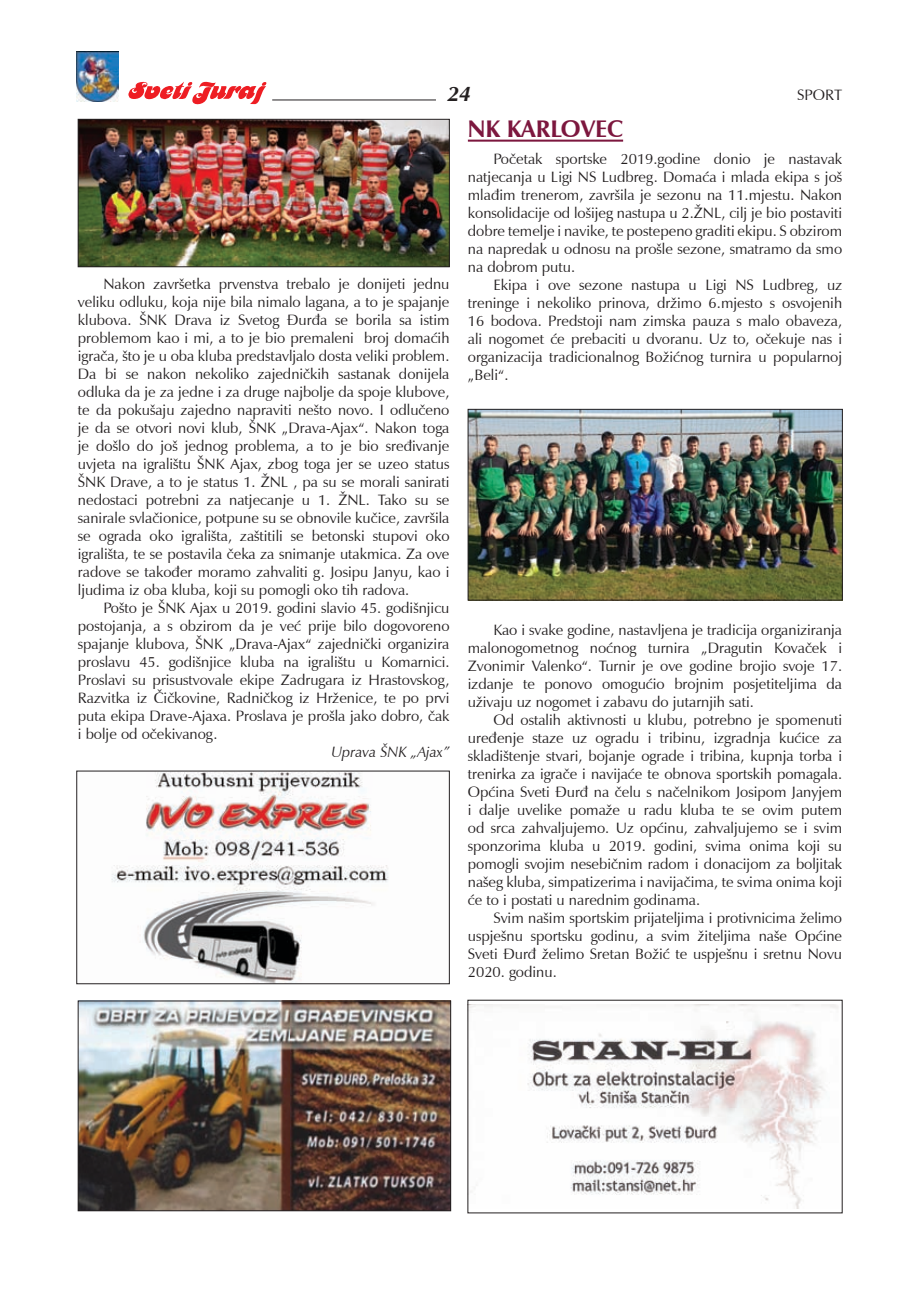
<style>
.page{position:relative;width:906px;height:1289px;background:#fff}
.page>*{position:absolute;margin:0;border:0;box-sizing:border-box;transform-origin:0 0}
.t1{font:700 24px "Zapf Humanist 601 BT";color:#7c173e}
.t2{font:italic 700 21px "Zapf Humanist 601 BT";color:#231f20}
.t3{font:15px/18px "Zapf Humanist 601 BT";color:#231f20;text-align:justify}
.t4{font:italic 15px "Zapf Humanist 601 BT";color:#231f20}
</style>
<div class="page">
<svg style="left:128px;top:81px;width:139px;height:24px"></svg>
<img style="left:77px;top:52px;width:41px;height:49px">
<hr style="left:272px;top:100px;width:164px;height:1px;background:#231f20">
<img style="left:80px;top:1002px;width:369px;height:206px">
<div style="left:78px;top:1000px;width:373px;height:210px;border:1px solid #231f20"></div>
<img style="left:470px;top:1004px;width:368px;height:204px">
<img style="left:80px;top:121px;width:367px;height:144px">
<div style="left:78px;top:119px;width:371px;height:148px;border:1px solid #231f20"></div>
<img style="left:111px;top:772px;width:278px;height:209px">
<hr style="left:468px;top:140px;width:155px;height:2px;background:#7c173e">
<img style="left:470px;top:411px;width:370px;height:187px">
<div style="left:468px;top:409px;width:374px;height:191px;border:1px solid #231f20"></div>
<h2 class="t2" style="left:448px;top:81px;width:25px">24</h2>
<p class="t3" style="left:797px;top:85px;width:46px">SPORT</p>
<p class="t3" style="left:78px;top:275px;width:373px;text-indent:26px">Nakon završetka prvenstva trebalo je donijeti jednu veliku odluku, koja nije bila nimalo lagana, a to je spajanje klubova. ŠNK Drava iz Svetog Đurđa se borila sa istim problemom kao i mi, a to je bio premaleni broj domaćih igrača, što je u oba kluba predstavljalo dosta veliki problem.<br>Da bi se nakon nekoliko zajedničkih sastanak donijela odluka da je za jedne i za druge najbolje da spoje klubove, te da pokušaju zajedno napraviti nešto novo. I odlučeno je da se otvori novi klub, ŠNK „Drava-Ajax“. Nakon toga je došlo do još jednog problema, a to je bio sređivanje uvjeta na igralištu ŠNK Ajax, zbog toga jer se uzeo status ŠNK Drave, a to je status 1. ŽNL , pa su se morali sanirati nedostaci potrebni za natjecanje u 1. ŽNL. Tako su se sanirale svlačionice, potpune su se obnovile kučice, završila se ograda oko igrališta, zaštitili se betonski stupovi oko igrališta, te se postavila čeka za snimanje utakmica. Za ove radove se također moramo zahvaliti g. Josipu Janyu, kao i ljudima iz oba kluba, koji su pomogli oko tih radova.</p>
<p class="t3" style="left:78px;top:599px;width:373px;text-indent:26px">Pošto je ŠNK Ajax u 2019. godini slavio 45. godišnjicu postojanja, a s obzirom da je već prije bilo dogovoreno spajanje klubova, ŠNK „Drava-Ajax“ zajednički organizira proslavu 45. godišnjice kluba na igralištu u Komarnici.<br>Proslavi su prisustvovale ekipe Zadrugara iz Hrastovskog, Razvitka iz Čičkovine, Radničkog iz Hrženice, te po prvi puta ekipa Drave-Ajaxa. Proslava je prošla jako dobro, čak i bolje od očekivanog.</p>
<p class="t4" style="left:331px;top:742px;width:120px">Uprava ŠNK „Ajax”</p>
<h1 class="t1" style="left:468px;top:114px;width:157px">NK KARLOVEC</h1>
<p class="t3" style="left:468px;top:150px;width:376px;text-indent:26px">Početak sportske 2019.godine donio je nastavak natjecanja u Ligi NS Ludbreg. Domaća i mlada ekipa s još mlađim trenerom, završila je sezonu na 11.mjestu. Nakon konsolidacije od lošijeg nastupa u 2.ŽNL, cilj je bio postaviti dobre temelje i navike, te postepeno graditi ekipu. S obzirom na napredak u odnosu na prošle sezone, smatramo da smo na dobrom putu.</p>
<p class="t3" style="left:468px;top:276px;width:376px;text-indent:26px">Ekipa i ove sezone nastupa u Ligi NS Ludbreg, uz treninge i nekoliko prinova, držimo 6.mjesto s osvojenih 16 bodova. Predstoji nam zimska pauza s malo obaveza, ali nogomet će prebaciti u dvoranu. Uz to, očekuje nas i organizacija tradicionalnog Božićnog turnira u popularnoj „Beli“.</p>
<p class="t3" style="left:468px;top:621px;width:376px;text-indent:26px">Kao i svake godine, nastavljena je tradicija organiziranja malonogometnog noćnog turnira „Dragutin Kovaček i Zvonimir Valenko“. Turnir je ove godine brojio svoje 17. izdanje te ponovo omogućio brojnim posjetiteljima da uživaju uz nogomet i zabavu do jutarnjih sati.</p>
<p class="t3" style="left:468px;top:711px;width:376px;text-indent:26px">Od ostalih aktivnosti u klubu, potrebno je spomenuti uređenje staze uz ogradu i tribinu, izgradnja kućice za skladištenje stvari, bojanje ograde i tribina, kupnja torba i trenirka za igrače i navijaće te obnova sportskih pomagala.<br>Općina Sveti Đurđ na čelu s načelnikom Josipom Janyjem i dalje uvelike pomaže u radu kluba te se ovim putem od srca zahvaljujemo. Uz općinu, zahvaljujemo se i svim sponzorima kluba u 2019. godini, svima onima koji su pomogli svojim nesebičnim radom i donacijom za boljitak našeg kluba, simpatizerima i navijačima, te svima onima koji će to i postati u narednim godinama.</p>
<p class="t3" style="left:468px;top:909px;width:376px;text-indent:26px">Svim našim sportskim prijateljima i protivnicima želimo uspješnu sportsku godinu, a svim žiteljima naše Općine Sveti Đurđ želimo Sretan Božić te uspješnu i sretnu Novu 2020. godinu.</p>
</div>
